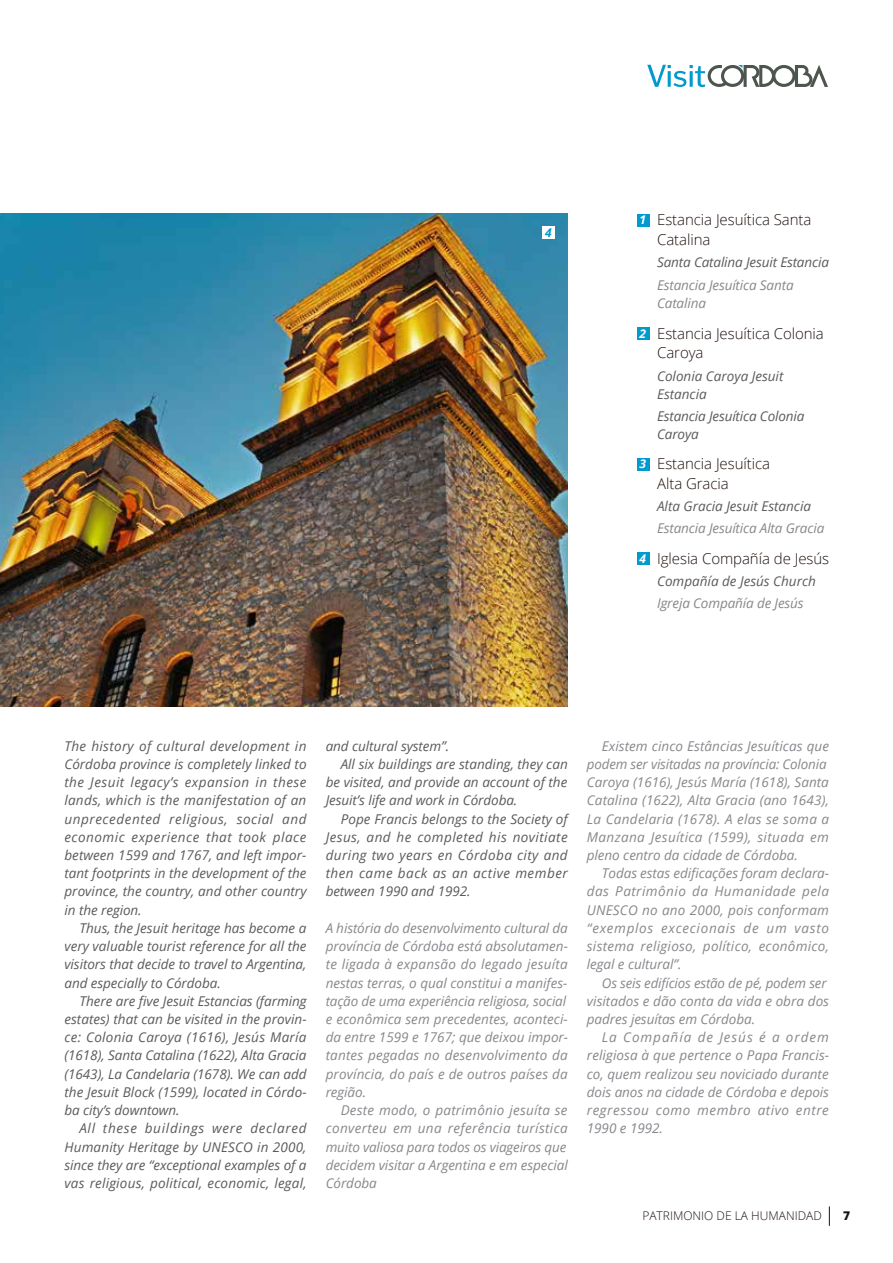
<style>
.page{position:relative;width:893px;height:1263px;background:#fff}
.page>*{position:absolute;margin:0;border:0;box-sizing:border-box;transform-origin:0 0}
.t1{font:300 15px/19.5px "Open Sans";letter-spacing:-.005em;color:#1e120d}
.t2{font:italic 13.5px/18.1px "Open Sans";color:#89878c}
.t3{font:italic 13.5px/18.3px "Open Sans";color:#5b5b5f;text-align:justify}
.t4{font:italic 13.5px "Open Sans";letter-spacing:.035em;color:#5b5b5f}
.t5{font:italic 13.5px "Open Sans";letter-spacing:.03em;color:#5b5b5f}
.t6{font:300 12px "Open Sans";color:#1e120d}
.t7{font:italic 700 12px "Open Sans";color:#fff}
.t8{font:800 12px "Open Sans";color:#1e120d}
.t9{font:italic 700 12px "Open Sans";color:#009ace}
</style>
<div class="page">
<svg style="left:829px;top:1206px;width:1px;height:20px"></svg>
<img style="left:0;top:213px;width:568px;height:493px">
<div style="left:542px;top:226px;width:13px;height:13px;background:#fff"></div>
<div style="left:637px;top:327px;width:12px;height:13px;background:#009ace"></div>
<div style="left:637px;top:214px;width:12px;height:13px;background:#009ace"></div>
<div style="left:637px;top:458px;width:12px;height:12px;background:#009ace"></div>
<div style="left:637px;top:552px;width:12px;height:13px;background:#009ace"></div>
<svg style="left:647px;top:65px;width:181px;height:22px"></svg>
<p class="t9" style="left:545px;top:224px;width:8px">4</p>
<p class="t7" style="left:640px;top:211px;width:8px">1</p>
<p class="t7" style="left:640px;top:325px;width:8px">2</p>
<p class="t1" style="left:657px;top:210px;width:156px">Estancia Jesuítica Santa<br>Catalina</p>
<p class="t3" style="left:657px;top:253px;width:173px">Santa Catalina Jesuit Estancia</p>
<p class="t2" style="left:657px;top:275px;width:138px">Estancia Jesuítica Santa<br>Catalina</p>
<p class="t1" style="left:657px;top:323px;width:168px">Estancia Jesuítica Colonia<br>Caroya</p>
<p class="t3" style="left:657px;top:367px;width:128px">Colonia Caroya Jesuit<br>Estancia</p>
<p class="t3" style="left:657px;top:407px;width:149px">Estancia Jesuítica Colonia<br>Caroya</p>
<p class="t7" style="left:640px;top:455px;width:8px">3</p>
<p class="t1" style="left:657px;top:453px;width:114px">Estancia Jesuítica<br>Alta Gracia</p>
<p class="t3" style="left:657px;top:497px;width:155px">Alta Gracia Jesuit Estancia</p>
<p class="t2" style="left:657px;top:519px;width:169px">Estancia Jesuítica Alta Gracia</p>
<p class="t7" style="left:640px;top:550px;width:8px">4</p>
<p class="t1" style="left:657px;top:548px;width:174px">Iglesia Compañía de Jesús</p>
<p class="t3" style="left:657px;top:572px;width:160px">Compañía de Jesús Church</p>
<p class="t2" style="left:657px;top:594px;width:148px">Igreja Compañía de Jesús</p>
<p class="t3" style="left:64px;top:736px;width:244px">The history of cultural development in Córdoba province is completely linked to the Jesuit legacy’s expansion in these lands, which is the manifestation of an unprecedented religious, social and economic experience that took place between 1599 and 1767, and left impor&shy;tant footprints in the development of the province, the country, and other country in the region.</p>
<p class="t3" style="left:64px;top:918px;width:244px;text-indent:15px">Thus, the Jesuit heritage has become a very valuable tourist reference for all the visitors that decide to travel to Argentina, and especially to Córdoba.</p>
<p class="t3" style="left:64px;top:991px;width:244px;text-indent:15px">There are five Jesuit Estancias (farming estates) that can be visited in the provin&shy;ce: Colonia Caroya (1616), Jesús María (1618), Santa Catalina (1622), Alta Gracia (1643), La Candelaria (1678). We can add the Jesuit Block (1599), located in Córdo&shy;ba city’s downtown.</p>
<p class="t3" style="left:64px;top:1119px;width:244px;text-indent:15px">All these buildings were declared Humanity Heritage by UNESCO in 2000, since they are “exceptional examples of a vas religious, political, economic, legal,</p>
<p class="t3" style="left:326px;top:736px;width:125px">and cultural system”.</p>
<p class="t3" style="left:341px;top:754px;width:229px">All six buildings are standing, they can</p>
<p class="t3" style="left:326px;top:773px;width:243px">be visited, and provide an account of the</p>
<p class="t3" style="left:326px;top:791px;width:193px">Jesuit’s life and work in Córdoba.</p>
<p class="t3" style="left:341px;top:809px;width:229px">Pope Francis belongs to the Society of</p>
<p class="t4" style="left:326px;top:827px;width:244px">Jesus, and he completed his novitiate</p>
<p class="t5" style="left:326px;top:846px;width:244px">during two years en Córdoba city and</p>
<p class="t4" style="left:326px;top:864px;width:244px">then came back as an active member</p>
<p class="t3" style="left:326px;top:882px;width:147px">between 1990 and 1992.</p>
<p class="t2" style="left:326px;top:918px;width:244px">A história do desenvolvimento cultural da província de Córdoba está absolutamen&shy;te ligada à expansão do legado jesuíta nestas terras, o qual constitui a manifes&shy;tação de uma experiência religiosa, social e econômica sem precedentes, aconteci&shy;da entre 1599 e 1767; que deixou impor&shy;tantes pegadas no desenvolvimento da província, do país e de outros países da região.</p>
<p class="t2" style="left:326px;top:1101px;width:244px;text-align:justify;text-indent:15px">Deste modo, o patrimônio jesuíta se converteu em una referência turística muito valiosa para todos os viageiros que decidem visitar a Argentina e em especial Córdoba</p>
<p class="t2" style="left:587px;top:736px;width:244px;text-indent:15px">Existem cinco Estâncias Jesuíticas que podem ser visitadas na província: Colonia Caroya (1616), Jesús María (1618), Santa Catalina (1622), Alta Gracia (ano 1643), La Candelaria (1678). A elas se soma a Manzana Jesuítica (1599), situada em pleno centro da cidade de Córdoba.</p>
<p class="t2" style="left:587px;top:864px;width:244px;text-align:justify;text-indent:15px">Todas estas edificações foram declara&shy;das Patrimônio da Humanidade pela UNESCO no ano 2000, pois conformam “exemplos excecionais de um vasto sistema religioso, político, econômico, legal e cultural”.</p>
<p class="t2" style="left:587px;top:973px;width:244px;text-indent:15px">Os seis edifícios estão de pé, podem ser visitados e dão conta da vida e obra dos padres jesuítas em Córdoba.</p>
<p class="t2" style="left:587px;top:1028px;width:244px;text-align:justify;text-indent:15px">La Compañía de Jesús é a ordem religiosa à que pertence o Papa Francis&shy;co, quem realizou seu noviciado durante dois anos na cidade de Córdoba e depois regressou como membro ativo entre 1990 e 1992.</p>
<p class="t6" style="left:642px;top:1208px;width:181px">PATRIMONIO DE LA HUMANIDAD</p>
<p class="t8" style="left:843px;top:1207px;width:9px">7</p>
</div>
